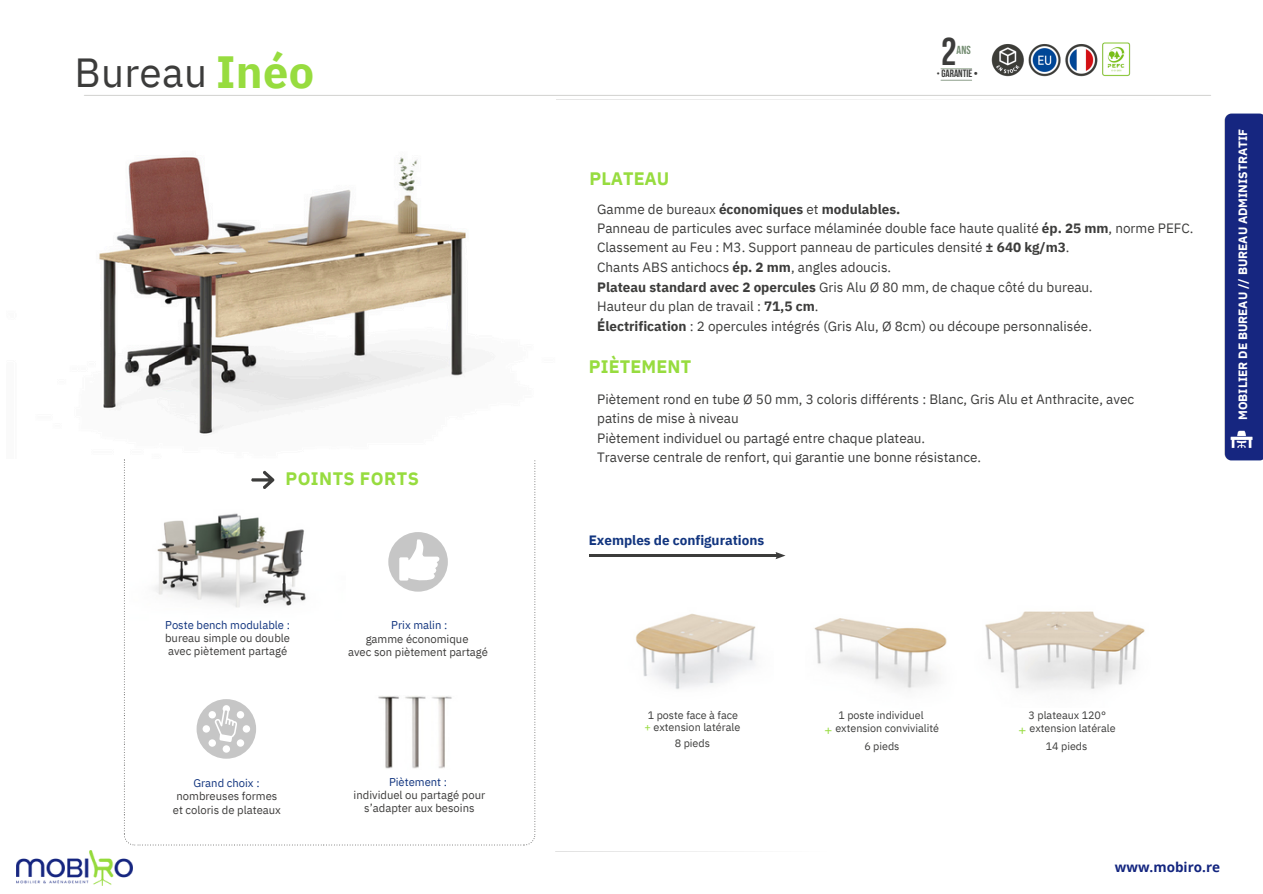
<style>
.page{position:relative;width:1263px;height:894px;background:#fff}
.page>*{position:absolute;margin:0;border:0;box-sizing:border-box;transform-origin:0 0}
.t1{font:700 45px "IBM Plex Sans";color:#97dc3f}
.t2{font:40.5px "IBM Plex Sans";letter-spacing:.005em;color:#3c3c3b}
.t3{font:700 38.7px "Bebas Neue";color:#3c3c3b}
.t4{font:700 18px "IBM Plex Sans";letter-spacing:.01em;color:#97dc3f}
.t5{font:14.7px "Montserrat";color:#97dc3f}
.t6{font:13.5px/19.2px "IBM Plex Sans";color:#3c3c3b}
.t7{font:700 13.5px "IBM Plex Sans";color:#12357f}
.t8{font:700 13.5px "Open Sans";color:#13257f}
.t9{font:700 12px "IBM Plex Sans";color:#fff}
.t10{font:700 11.55px "Bebas Neue";color:#748d72}
.t11{font:11.25px/13.2px "IBM Plex Sans";color:#3d3c3b;text-align:justify}
.t12{font:11.25px "IBM Plex Sans";color:#12357f}
.t13{font:10.8px "IBM Plex Sans";color:#3c3c3b}
.t14{font:700 10.5px "Bebas Neue";color:#3c3c3b}
.t15{font:700 7.5px "Bebas Neue";color:#3c3c3b}
.s1{color:#12357f}
.s2{font-weight:700}
.s3{color:#97dc3f}
</style>
<div class="page">
<svg style="left:555px;top:851px;width:182px;height:1px"></svg>
<img style="left:985px;top:611px;width:160px;height:79px">
<img style="left:814px;top:618px;width:133px;height:73px">
<img style="left:636px;top:613px;width:120px;height:77px">
<svg style="left:124px;top:459px;width:411px;height:386px"></svg>
<div style="left:145px;top:620px;width:162px;height:36px;background:#fff"></div>
<div style="left:321px;top:620px;width:194px;height:36px;background:#fff"></div>
<div style="left:337px;top:778px;width:162px;height:44px;background:#fff"></div>
<div style="left:130px;top:778px;width:193px;height:50px;background:#fff"></div>
<img style="left:371px;top:695px;width:89px;height:73px">
<div style="left:197px;top:699px;width:59px;height:59px;background:#c6c6c6;border-radius:50%"></div>
<div style="left:223px;top:705px;width:7px;height:7px;background:#fff;border-radius:50%"></div>
<div style="left:223px;top:745px;width:7px;height:7px;background:#fff;border-radius:50%"></div>
<div style="left:243px;top:725px;width:7px;height:7px;background:#fff;border-radius:50%"></div>
<div style="left:203px;top:725px;width:7px;height:7px;background:#fff;border-radius:50%"></div>
<div style="left:237px;top:710px;width:7px;height:8px;background:#fff;border-radius:50%"></div>
<div style="left:209px;top:739px;width:7px;height:7px;background:#fff;border-radius:50%"></div>
<div style="left:237px;top:739px;width:7px;height:7px;background:#fff;border-radius:50%"></div>
<div style="left:209px;top:710px;width:7px;height:8px;background:#fff;border-radius:50%"></div>
<svg style="left:215px;top:708px;width:22px;height:33px"></svg>
<svg style="left:251px;top:471px;width:23px;height:18px"></svg>
<div style="left:388px;top:532px;width:60px;height:59px;background:#c6c6c6;border-radius:50%"></div>
<svg style="left:399px;top:539px;width:41px;height:41px"></svg>
<img style="left:129px;top:492px;width:216px;height:128px">
<img style="left:99px;top:157px;width:368px;height:277px">
<hr style="left:590px;top:555px;width:188px;height:1px;background:#3c3c3b">
<svg style="left:775px;top:552px;width:10px;height:7px"></svg>
<img style="left:16px;top:850px;width:116px;height:34px">
<img style="left:84px;top:42px;width:1127px;height:58px">
<img style="left:1224px;top:113px;width:39px;height:348px">
<p class="t2" style="left:74px;top:45px;width:134px">Bureau</p>
<p class="t1" style="left:216px;top:42px;width:100px">Inéo</p>
<p class="t4" style="left:285px;top:466px;width:135px">POINTS FORTS</p>
<p class="t11" style="left:165px;top:617px;width:126px"><span class="s1">Poste bench modulable : </span>bureau simple ou double avec piètement partagé</p>
<p class="t12" style="left:193px;top:775px;width:68px">Grand choix :</p>
<p class="t11" style="left:177px;top:789px;width:102px">nombreuses formes</p>
<p class="t11" style="left:173px;top:802px;width:110px">et coloris de plateaux</p>
<h4 class="t12" style="left:391px;top:617px;width:58px">Prix malin :</h4>
<p class="t11" style="left:366px;top:631px;width:104px">gamme économique</p>
<p class="t11" style="left:348px;top:645px;width:142px">avec son piètement partagé</p>
<p class="t12" style="left:389px;top:774px;width:60px">Piètement :</p>
<p class="t11" style="left:354px;top:788px;width:133px;text-align:center">individuel ou partagé pour s’adapter aux besoins</p>
<p class="t4" style="left:590px;top:166px;width:81px">PLATEAU</p>
<p class="t3" style="left:941px;top:36px;width:17px">2</p>
<p class="t10" style="left:957px;top:45px;width:16px">ANS</p>
<p class="t14" style="left:941px;top:69px;width:38px">GARANTIE•</p>
<p class="t15" style="left:937px;top:70px;width:4px">•</p>
<p class="t6" style="left:597px;top:199px;width:598px">Gamme de bureaux <span class="s2">économiques</span> et <span class="s2">modulables.<br></span>Panneau de particules avec surface mélaminée double face haute qualité <span class="s2">ép. 25 mm</span>, norme PEFC.<br>Classement au Feu : M3. Support panneau de particules densité <span class="s2">± 640 kg/m3</span>.<br>Chants ABS antichocs <span class="s2">ép. 2 mm</span>, angles adoucis.</p>
<h6 class="t6" style="left:597px;top:277px;width:497px"><span class="s2">Plateau standard avec 2 opercules</span> Gris Alu Ø 80 mm, de chaque côté du bureau.<br>Hauteur du plan de travail : <span class="s2">71,5 cm</span>.<br><span class="s2">Électrification</span> : 2 opercules intégrés (Gris Alu, Ø 8cm) ou découpe personnalisée.</h6>
<p class="t4" style="left:589px;top:354px;width:104px">PIÈTEMENT</p>
<p class="t6" style="left:597px;top:389px;width:538px">Piètement rond en tube Ø 50 mm, 3 coloris différents : Blanc, Gris Alu et Anthracite, avec patins de mise à niveau<br>Piètement individuel ou partagé entre chaque plateau.<br>Traverse centrale de renfort, qui garantie une bonne résistance.</p>
<p class="t7" style="left:589px;top:531px;width:177px">Exemples de configurations</p>
<h4 class="t9" style="left:1235px;top:420px;width:293px;rotate:-90deg">MOBILIER DE BUREAU // BUREAU ADMINISTRATIF</h4>
<h3 class="t13" style="left:648px;top:708px;width:92px">1 poste face à face</h3>
<h5 class="t13" style="left:644px;top:720px;width:98px"><span class="s3">+</span> extension latérale</h5>
<h5 class="t13" style="left:675px;top:735px;width:37px">8 pieds</h5>
<h3 class="t13" style="left:838px;top:708px;width:87px">1 poste individuel</h3>
<h5 class="t13" style="left:835px;top:721px;width:105px">extension convivialité</h5>
<h3 class="t13" style="left:864px;top:738px;width:37px">6 pieds</h3>
<p class="t13" style="left:1028px;top:708px;width:79px">3 plateaux 120°</p>
<p class="t13" style="left:1029px;top:721px;width:88px">extension latérale</p>
<p class="t13" style="left:1046px;top:738px;width:43px">14 pieds</p>
<p class="t5" style="left:824px;top:721px;width:10px">+</p>
<p class="t5" style="left:1018px;top:721px;width:10px">+</p>
<p class="t8" style="left:1115px;top:857px;width:107px">www.mobiro.re</p>
</div>
